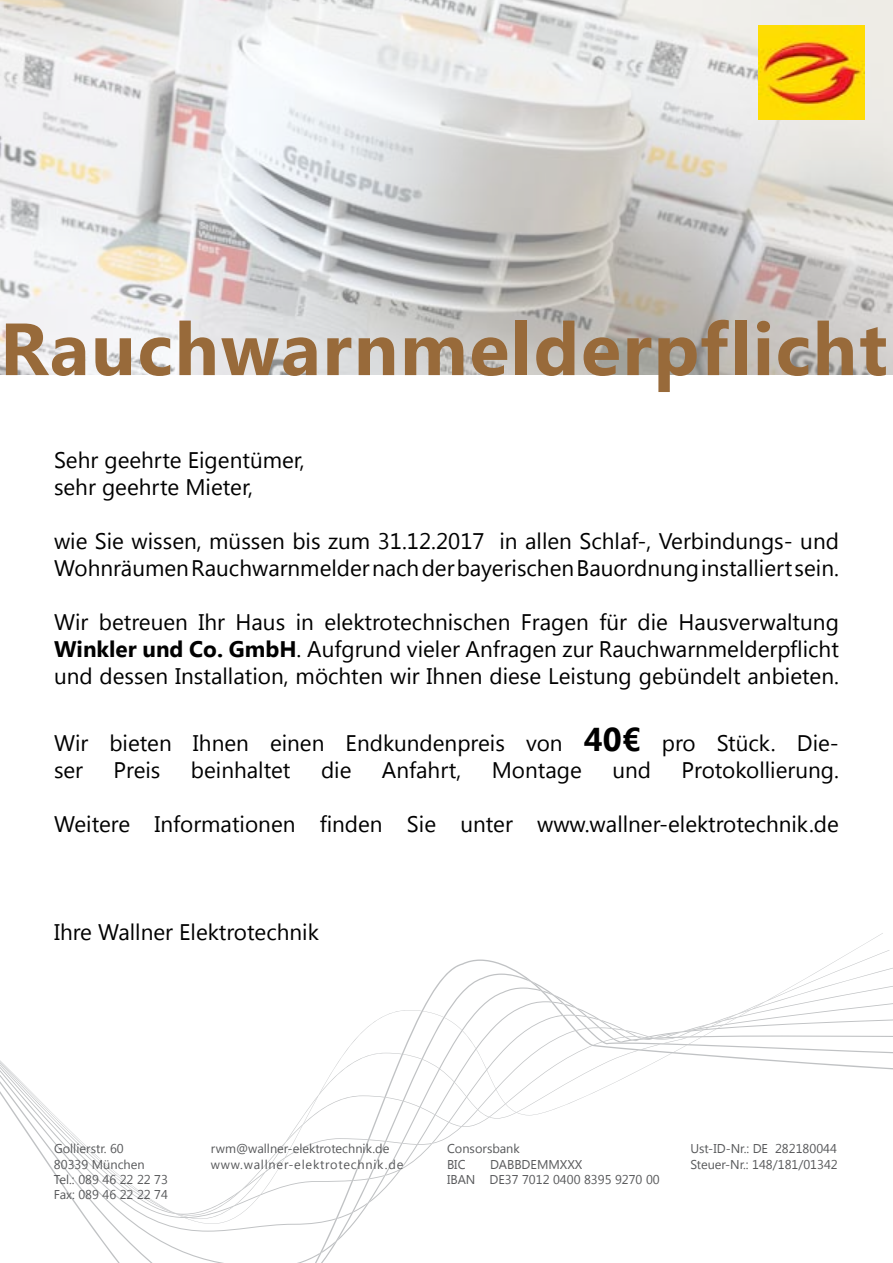
<style>
.page{position:relative;width:893px;height:1263px;background:#fff}
.page>*{position:absolute;margin:0;border:0;box-sizing:border-box;transform-origin:0 0}
.t1{font:700 73.65px "Segoe UI";letter-spacing:.025em;color:#986a3a}
.t2{font:22.5px/27px "Segoe UI";color:#000}
.t3{font:12.75px "Segoe UI";color:#58595b}
.t4{font:12.75px "Segoe UI";letter-spacing:.06em;color:#58595b}
.s1{font-weight:700}
.s2{font-weight:700;font-size:33px}
</style>
<div class="page">
<img style="left:0;top:0;width:893px;height:374px">
<svg style="left:0;top:959px;width:893px;height:304px"></svg>
<img style="left:758px;top:25px;width:106px;height:95px">
<h1 class="t1" style="left:0;top:296px;width:889px">Rauchwarnmelderpflicht</h1>
<p class="t2" style="left:54px;top:446px;width:252px">Sehr geehrte Eigentümer, sehr geehrte Mieter,</p>
<p class="t2" style="left:54px;top:527px;width:786px">wie Sie wissen, müssen bis zum 31.12.2017 in allen Schlaf-, Verbindungs- und<br>Wohnräumen Rauchwarnmelder nach der bayerischen Bauordnung installiert sein.</p>
<p class="t2" style="left:54px;top:608px;width:786px;text-align:justify">Wir betreuen Ihr Haus in elektrotechnischen Fragen für die Hausverwaltung <span class="s1">Winkler und Co. GmbH</span>. Aufgrund vieler Anfragen zur Rauchwarnmelderpflicht und dessen Installation, möchten wir Ihnen diese Leistung gebündelt anbieten.</p>
<p class="t2" style="left:54px;top:728px;width:786px">Wir bieten Ihnen einen Endkundenpreis von <span class="s2">40€</span> pro Stück. Die&shy;ser</p>
<p class="t2" style="left:114px;top:755px;width:48px">Preis</p>
<p class="t2" style="left:191px;top:755px;width:101px">beinhaltet</p>
<p class="t2" style="left:321px;top:755px;width:32px">die</p>
<p class="t2" style="left:382px;top:755px;width:81px">Anfahrt,</p>
<p class="t2" style="left:492px;top:755px;width:92px">Montage</p>
<p class="t2" style="left:612px;top:755px;width:40px">und</p>
<p class="t2" style="left:682px;top:755px;width:159px">Protokollierung.</p>
<p class="t2" style="left:54px;top:809px;width:786px">Weitere Informationen finden Sie unter www.wallner-elektrotechnik.de</p>
<p class="t2" style="left:54px;top:917px;width:266px">Ihre Wallner Elektrotechnik</p>
<p class="t3" style="left:54px;top:1140px;width:71px">Gollierstr. 60</p>
<p class="t3" style="left:211px;top:1140px;width:180px">rwm@wallner-elektrotechnik.de</p>
<p class="t3" style="left:447px;top:1140px;width:74px">Consorsbank</p>
<p class="t3" style="left:690px;top:1140px;width:148px">Ust-ID-Nr.: DE 282180044</p>
<p class="t3" style="left:54px;top:1155px;width:92px">80339 München</p>
<p class="t4" style="left:211px;top:1155px;width:194px">www.wallner-elektrotechnik.de</p>
<p class="t3" style="left:447px;top:1155px;width:20px">BIC</p>
<p class="t3" style="left:490px;top:1155px;width:94px">DABBDEMMXXX</p>
<p class="t3" style="left:690px;top:1155px;width:149px">Steuer-Nr.: 148/181/01342</p>
<p class="t3" style="left:54px;top:1171px;width:115px">Tel.: 089 46 22 22 73</p>
<p class="t3" style="left:447px;top:1171px;width:214px">IBAN DE37 7012 0400 8395 9270 00</p>
<p class="t3" style="left:54px;top:1186px;width:115px">Fax: 089 46 22 22 74</p>
</div>
